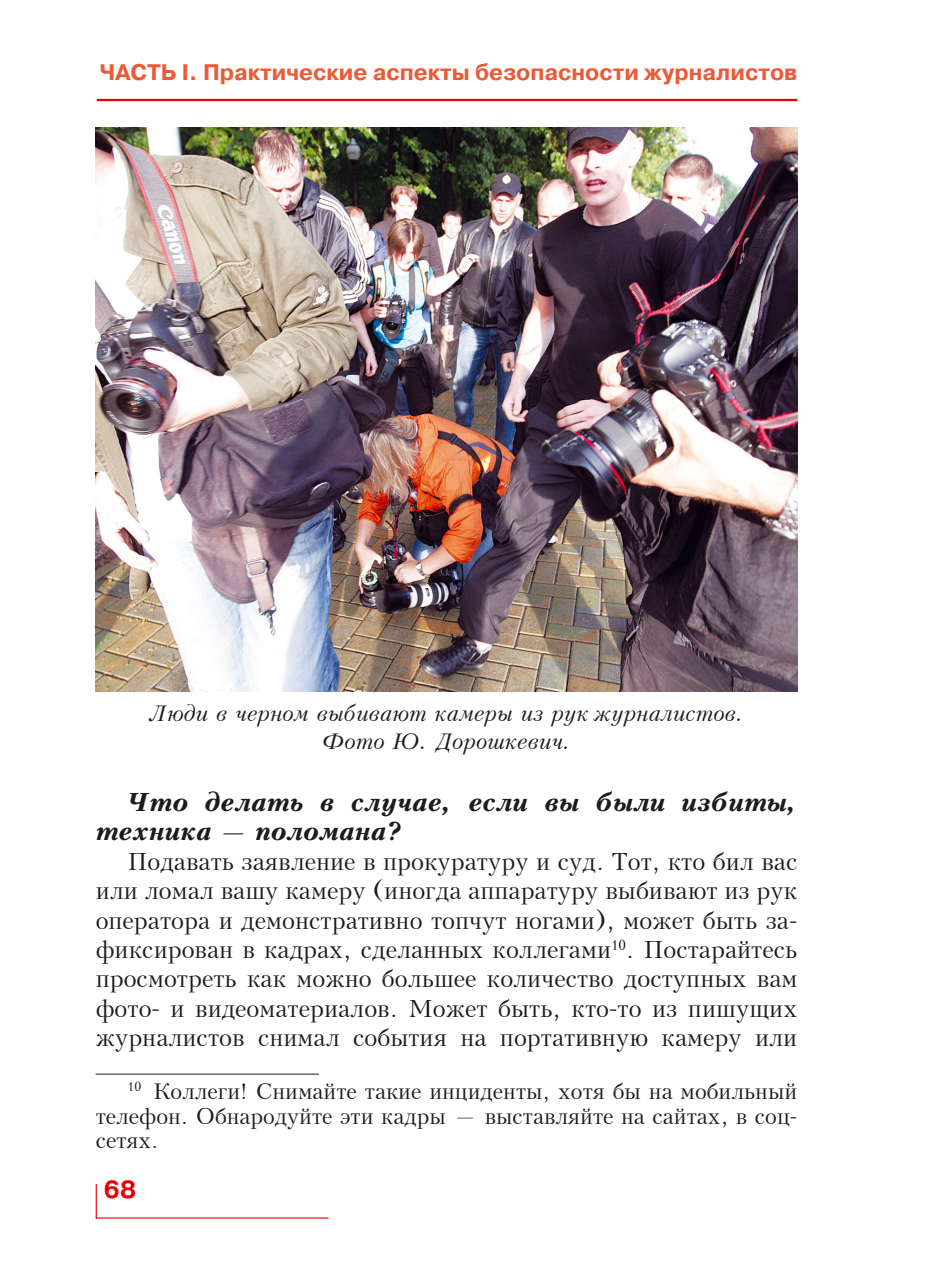
<style>
.page{position:relative;width:925px;height:1276px;background:#fff}
.page>*{position:absolute;margin:0;border:0;box-sizing:border-box;transform-origin:0 0}
.t1{font:24.75px/29.5px "Peterburg";color:#1b1c20;text-align:justify}
.t2{font:italic 700 24.75px/29.5px "Peterburg";color:#1b1c20}
.t3{font:700 24.75px "Pragmatica C";color:#e60004}
.t4{font:22.5px/24.8px "Peterburg";color:#1b1c20;text-align:justify}
.t5{font:italic 22.5px/28.6px "Peterburg";color:#1b1c20;text-align:center}
.t6{font:700 22.5px "Pragmatica C";color:#ea5b38}
</style>
<div class="page">
<hr style="left:97px;top:99px;width:700px;height:2px;background:#e60004">
<hr style="left:96px;top:1217px;width:232px;height:1px;background:#e60004">
<hr style="left:96px;top:1184px;width:1px;height:34px;background:#e60004">
<hr style="left:96px;top:1073px;width:223px;height:1px;background:#1b1c20">
<img style="left:96px;top:128px;width:701px;height:563px">
<p class="t6" style="left:100px;top:60px;width:699px">ЧАСТЬ I. Практические аспекты безопасности журналистов</p>
<p class="t5" style="left:149px;top:699px;width:596px">Люди в черном выбивают камеры из рук журналистов.<br>Фото Ю. Дорошкевич.</p>
<p class="t2" style="left:96px;top:787px;width:703px;text-indent:32px">Что делать в случае, если вы были избиты, техника — поломана?</p>
<p class="t1" style="left:96px;top:846px;width:703px;text-indent:32px">Подавать заявление в прокуратуру и суд. Тот, кто бил вас или ломал вашу камеру (иногда аппаратуру выбивают из рук оператора и демонстративно топчут ногами), может быть за&shy;фиксирован в кадрах, сделанных коллегами<sup>10</sup>. Постарайтесь просмотреть как можно большее количество доступных вам фото- и видеоматериалов. Может быть, кто-то из пишущих журналистов снимал события на портативную камеру или</p>
<p class="t4" style="left:96px;top:1078px;width:703px;text-indent:32px"><sup>10</sup> Коллеги! Снимайте такие инциденты, хотя бы на мобильный телефон. Обнародуйте эти кадры — выставляйте на сайтах, в соц&shy;сетях.</p>
<p class="t3" style="left:104px;top:1176px;width:34px">68</p>
</div>
